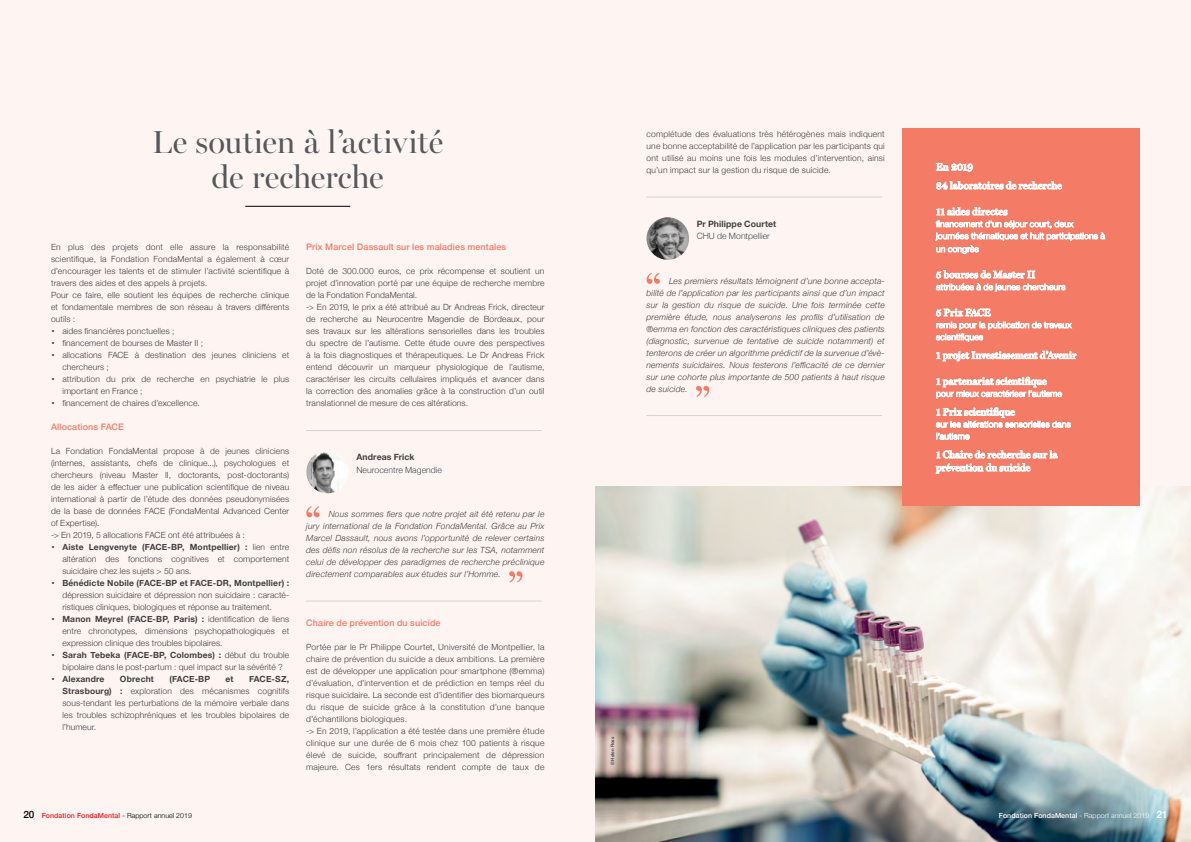
<style>
.page{position:relative;width:1191px;height:842px;background:#fef4f2}
.page>*{position:absolute;margin:0;border:0;box-sizing:border-box;transform-origin:0 0}
.t1{font:32px/35px "Miller Banner";letter-spacing:-.005em;color:#58585b;text-align:center}
.t2{font:600 10px "Miller Banner";letter-spacing:.02em;color:#fff}
.t3{font:500 9px "Helvetica Neue";letter-spacing:.01em;color:#f47c67}
.t4{font:300 8.7px "Helvetica Neue";letter-spacing:.005em;color:#404042}
.t5{font:700 8.7px "Helvetica Neue";letter-spacing:.01em;color:#404042}
.t6{font:300 8.5px/12px "Helvetica Neue";letter-spacing:.015em;color:#404042}
.t7{font:italic 300 8.5px/12px "Helvetica Neue";letter-spacing:.02em;color:#404042;text-align:justify}
.t8{font:700 8.5px "Helvetica Neue";letter-spacing:.02em;color:#404042}
.t9{font:500 7px "Helvetica Neue";letter-spacing:.01em;color:#ed1b23}
.t10{font:500 7px "Helvetica Neue";letter-spacing:.01em;color:#fff}
.t11{font:500 4.5px "Helvetica Neue";color:#3b3541}
.s1{font-family:"Quicksand";font-weight:400}
.s2{font-weight:700}
.s3{font-weight:300}
.s4{font-size:10px;color:#000}
.s5{font-weight:300;color:#000}
.s6{font-size:10px}
</style>
<div class="page">
<hr style="left:306px;top:430px;width:235px;height:1px;background:#d1d3d4">
<img style="left:306px;top:451px;width:43px;height:42px;border-radius:21px">
<svg style="left:357px;top:466px;width:85px;height:9px"></svg>
<svg style="left:306px;top:506px;width:13px;height:11px"></svg>
<svg style="left:509px;top:571px;width:13px;height:11px"></svg>
<hr style="left:306px;top:601px;width:235px;height:1px;background:#d1d3d4">
<hr style="left:245px;top:206px;width:105px;height:1px;background:#000">
<svg style="left:153px;top:131px;width:34px;height:23px"></svg>
<svg style="left:197px;top:130px;width:98px;height:24px"></svg>
<svg style="left:305px;top:130px;width:15px;height:24px"></svg>
<svg style="left:327px;top:129px;width:116px;height:25px"></svg>
<svg style="left:212px;top:164px;width:31px;height:25px"></svg>
<svg style="left:253px;top:164px;width:130px;height:25px"></svg>
<img style="left:595px;top:487px;width:596px;height:355px">
<hr style="left:646px;top:197px;width:236px;height:1px;background:#d1d3d4">
<img style="left:646px;top:217px;width:43px;height:43px;border-radius:21px">
<svg style="left:697px;top:233px;width:73px;height:8px"></svg>
<svg style="left:646px;top:273px;width:14px;height:11px"></svg>
<svg style="left:696px;top:386px;width:13px;height:11px"></svg>
<hr style="left:646px;top:415px;width:236px;height:1px;background:#d1d3d4">
<div style="left:902px;top:129px;width:237px;height:377px;background:#f47c67"></div>
<svg style="left:936px;top:163px;width:36px;height:8px"></svg>
<svg style="left:936px;top:181px;width:125px;height:8px"></svg>
<svg style="left:936px;top:207px;width:71px;height:8px"></svg>
<svg style="left:935px;top:221px;width:169px;height:33px"></svg>
<svg style="left:936px;top:270px;width:99px;height:8px"></svg>
<svg style="left:936px;top:284px;width:129px;height:8px"></svg>
<svg style="left:936px;top:309px;width:54px;height:7px"></svg>
<svg style="left:936px;top:322px;width:135px;height:20px"></svg>
<svg style="left:936px;top:351px;width:140px;height:10px"></svg>
<svg style="left:936px;top:377px;width:125px;height:21px"></svg>
<svg style="left:936px;top:408px;width:134px;height:19px"></svg>
<svg style="left:936px;top:433px;width:33px;height:6px"></svg>
<svg style="left:936px;top:450px;width:121px;height:23px"></svg>
<h1 class="t1" style="left:152px;top:124px;width:293px">Le soutien à l’activité de recherche</h1>
<p class="t6" style="left:646px;top:127px;width:240px;text-align:justify">complétude des évaluations très hétérogènes mais indiquent une bonne acceptabilité de l’application par les participants qui ont utilisé au moins une fois les modules d’intervention, ainsi qu’un impact sur la gestion du risque de suicide.</p>
<p class="t5" style="left:696px;top:217px;width:81px">Pr Philippe Courtet</p>
<p class="t4" style="left:696px;top:229px;width:75px">CHU de Montpellier</p>
<p class="t7" style="left:646px;top:274px;width:240px;text-indent:22px">Les premiers résultats témoignent d’une bonne accepta&shy;bilité de l’application par les participants ainsi que d’un impact sur la gestion du risque de suicide. Une fois terminée cette première étude, nous analyserons les profils d’utilisation de ®emma en fonction des caractéristiques cliniques des patients (diagnostic, survenue de tentative de suicide notamment) et tenterons de créer un algorithme prédictif de la survenue d’évè&shy;nements suicidaires. Nous testerons l’efficacité de ce dernier sur une cohorte plus importante de 500 patients à haut risque de suicide.</p>
<p class="t6" style="left:51px;top:240px;width:240px">En plus des projets dont elle assure la responsabilité scientifique, la Fondation FondaMental a également à cœur d’encourager les talents et de stimuler l’activité scientifique à travers des aides et des appels à projets.<br>Pour ce faire, elle soutient les équipes de recherche clinique et fondamentale membres de son réseau à travers différents outils :</p>
<p class="t6" style="left:51px;top:324px;width:125px"><span class="s1">•</span>• aides financières ponctuelles ;</p>
<p class="t6" style="left:51px;top:336px;width:154px"><span class="s1">•</span>• financement de bourses de Master II ;</p>
<p class="t6" style="left:62px;top:348px;width:228px;text-indent:-11px"><span class="s1">•</span>• allocations FACE à destination des jeunes cliniciens et chercheurs ;</p>
<p class="t6" style="left:62px;top:372px;width:228px;text-indent:-11px"><span class="s1">•</span>• attribution du prix de recherche en psychiatrie le plus important en France ;</p>
<p class="t6" style="left:51px;top:396px;width:150px"><span class="s1">•</span>• financement de chaires d’excellence.</p>
<p class="t3" style="left:51px;top:420px;width:74px">Allocations FACE</p>
<p class="t6" style="left:51px;top:445px;width:240px">La Fondation FondaMental propose à de jeunes cliniciens (internes, assistants, chefs de clinique...), psychologues et chercheurs (niveau Master II, doctorants, post-doctorants) de les aider à effectuer une publication scientifique de niveau international à partir de l’étude des données pseudonymisées de la base de données FACE (FondaMental Advanced Center of Expertise).<br>-&gt; En 2019, 5 allocations FACE ont été attribuées à :</p>
<p class="t6" style="left:62px;top:541px;width:228px;text-align:justify;text-indent:-11px"><span class="s1">•</span>• <span class="s2">Aiste Lengvenyte (FACE-BP, Montpellier) :</span> lien entre altération des fonctions cognitives et comportement suicidaire chez les sujets &gt; 50 ans.</p>
<p class="t6" style="left:62px;top:577px;width:228px;text-align:justify;text-indent:-11px"><span class="s1">•</span>• <span class="s2">Bénédicte Nobile (FACE-BP et FACE-DR, Montpellier) : </span>dépression suicidaire et dépression non suicidaire : caracté&shy;ristiques cliniques, biologiques et réponse au traitement.</p>
<p class="t6" style="left:62px;top:613px;width:228px;text-align:justify;text-indent:-11px"><span class="s1">•</span>• <span class="s2">Manon Meyrel (FACE-BP, Paris) :</span> identification de liens entre chronotypes, dimensions psychopathologiques et expression clinique des troubles bipolaires.</p>
<p class="t6" style="left:51px;top:649px;width:240px;text-align:center"><span class="s1">•</span>• <span class="s2">Sarah Tebeka (FACE-BP, Colombes) :</span> début du trouble bipolaire dans le post-partum : quel impact sur la sévérité ?</p>
<p class="t8" style="left:51px;top:673px;width:55px"><span class="s1">•</span><span class="s3">•</span> Alexandre</p>
<p class="t8" style="left:120px;top:673px;width:36px">Obrecht</p>
<p class="t8" style="left:169px;top:673px;width:42px">(FACE-BP</p>
<p class="t8" style="left:226px;top:673px;width:10px">et</p>
<p class="t3" style="left:306px;top:240px;width:201px">Prix Marcel Dassault sur les maladies mentales</p>
<p class="t6" style="left:306px;top:265px;width:240px">Doté de 300.000 euros, ce prix récompense et soutient un projet d’innovation porté par une équipe de recherche membre de la Fondation FondaMental.<br>-&gt; En 2019, le prix a été attribué au Dr Andreas Frick, directeur de recherche au Neurocentre Magendie de Bordeaux, pour ses travaux sur les altérations sensorielles dans les troubles du spectre de l’autisme. Cette étude ouvre des perspectives à la fois diagnostiques et thérapeutiques. Le Dr Andreas Frick entend découvrir un marqueur physiologique de l’autisme, caractériser les circuits cellulaires impliqués et avancer dans la correction des anomalies grâce à la construction d’un outil translationnel de mesure de ces altérations.</p>
<p class="t5" style="left:356px;top:450px;width:60px">Andreas Frick</p>
<p class="t4" style="left:356px;top:463px;width:87px">Neurocentre Magendie</p>
<p class="t7" style="left:306px;top:508px;width:240px;text-indent:22px">Nous sommes fiers que notre projet ait été retenu par le jury international de la Fondation FondaMental. Grâce au Prix Marcel Dassault, nous avons l’opportunité de relever certains des défis non résolus de la recherche sur les TSA, notamment celui de développer des paradigmes de recherche préclinique directement comparables aux études sur l’Homme.</p>
<p class="t3" style="left:306px;top:615px;width:136px">Chaire de prévention du suicide</p>
<p class="t6" style="left:306px;top:640px;width:240px">Portée par le Pr Philippe Courtet, Université de Montpellier, la chaire de prévention du suicide a deux ambitions. La première est de développer une application pour smartphone (®emma) d’évaluation, d’intervention et de prédiction en temps réel du risque suicidaire. La seconde est d’identifier des biomarqueurs du risque de suicide grâce à la constitution d’une banque d’échantillons biologiques.<br>-&gt; En 2019, l’application a été testée dans une première étude clinique sur une durée de 6 mois chez 100 patients à risque élevé de suicide, souffrant principalement de dépression majeure. Ces 1ers résultats rendent compte de taux de</p>
<p class="t6" style="left:62px;top:673px;width:228px;text-align:justify;text-indent:187px"><span class="s2">FACE-SZ, Strasbourg) :</span> exploration des mécanismes cognitifs sous-tendant les perturbations de la mémoire verbale dans les troubles schizophréniques et les troubles bipolaires de l’humeur.</p>
<p class="t11" style="left:609px;top:765px;width:30px;rotate:-90deg">© Helen Ross</p>
<p class="t2" style="left:936px;top:306px;width:56px">5 Prix FACE</p>
<p class="t9" style="left:23px;top:810px;width:170px"><span class="s4">20</span> Fondation FondaMental <span class="s5">- Rapport annuel 2019</span></p>
<p class="t10" style="left:998px;top:810px;width:170px">Fondation FondaMental <span class="s3">- Rapport annuel 2019</span> <span class="s6">21</span></p>
</div>
